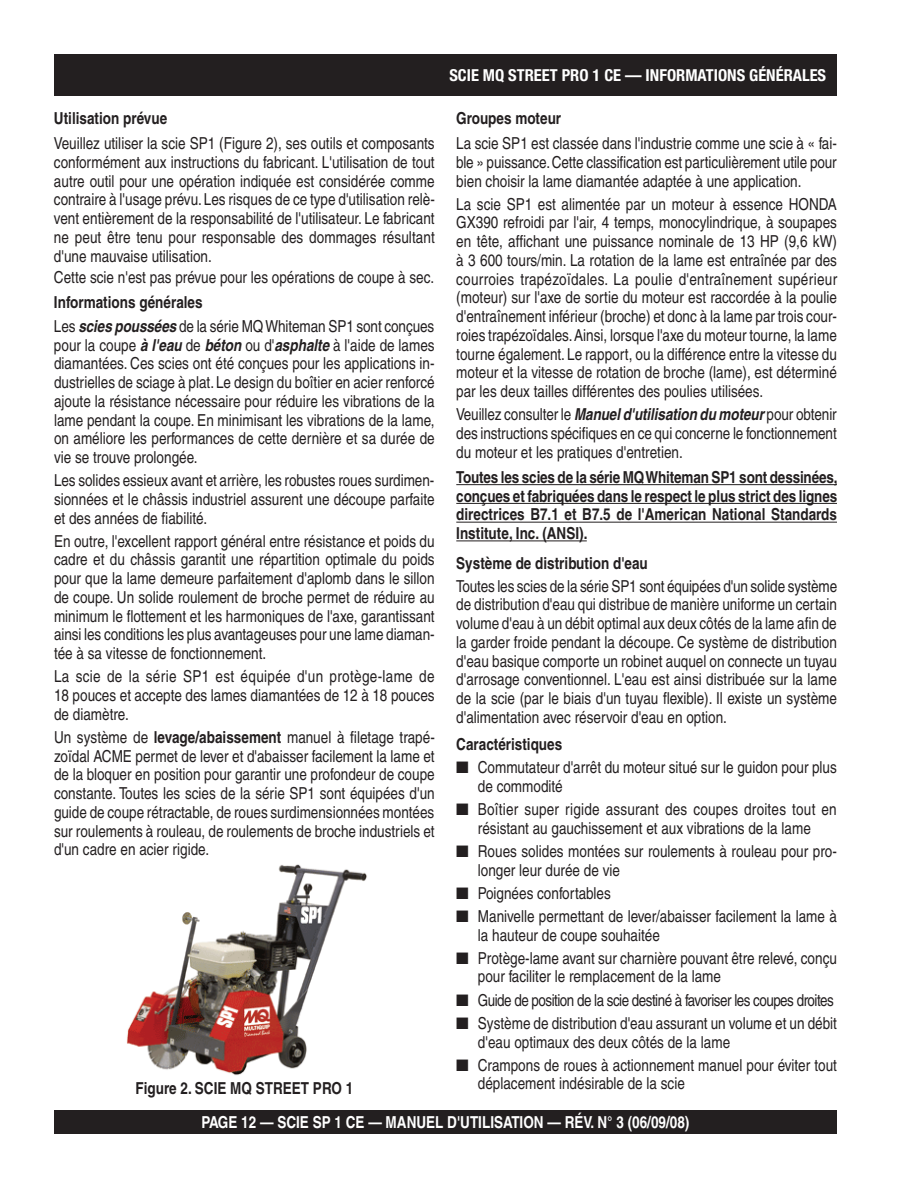
<style>
.page{position:relative;width:918px;height:1188px;background:#fff}
.page>*{position:absolute;margin:0;border:0;box-sizing:border-box;transform-origin:0 0}
.t1{font:condensed 16.5px/18.8px "Helvetica";color:#231f20;text-align:justify}
.t2{font:700 condensed 16.5px/18.8px "Helvetica";color:#231f20;text-align:justify}
.t3{font:condensed 16.5px "Helvetica";letter-spacing:-.03em;color:#231f20}
.t4{font:700 condensed 16.5px "Helvetica";color:#fff}
.t5{font:700 condensed 16.5px "Helvetica Neue LT Pro";color:#fff}
.s1{font-weight:700}
.s2{font-weight:700;font-style:italic}
</style>
<div class="page">
<div style="left:54px;top:1110px;width:783px;height:24px;background:#231f20"></div>
<div style="left:54px;top:54px;width:783px;height:42px;background:#231f20"></div>
<img style="left:127px;top:864px;width:240px;height:211px">
<hr style="left:456px;top:484px;width:381px;height:1px;background:#231f20">
<hr style="left:456px;top:503px;width:381px;height:1px;background:#231f20">
<hr style="left:456px;top:522px;width:381px;height:1px;background:#231f20">
<hr style="left:456px;top:540px;width:131px;height:1px;background:#231f20">
<p class="t2" style="left:54px;top:109px;width:115px">Utilisation prévue</p>
<p class="t1" style="left:54px;top:134px;width:382px">Veuillez utiliser la scie SP1 (Figure 2), ses outils et composants conformément aux instructions du fabricant. L'utilisation de tout autre outil pour une opération indiquée est considérée comme contraire à l'usage prévu. Les risques de ce type d'utilisation relè&shy;vent entièrement de la responsabilité de l'utilisateur. Le fabricant ne peut être tenu pour responsable des dommages résultant d'une mauvaise utilisation.</p>
<p class="t1" style="left:54px;top:267px;width:382px">Cette scie n'est pas prévue pour les opérations de coupe à sec.</p>
<p class="t1" style="left:54px;top:290px;width:382px;line-height:24.2px"><span class="s1">Informations générales<br></span>Les <span class="s2">scies poussées</span> de la série MQ Whiteman SP1 sont conçues</p>
<p class="t1" style="left:54px;top:335px;width:382px">pour la coupe <span class="s2">à l'eau</span> de <span class="s2">béton</span> ou d'<span class="s2">asphalte</span> à l'aide de lames diamantées. Ces scies ont été conçues pour les applications in&shy;dustrielles de sciage à plat. Le design du boîtier en acier renforcé ajoute la résistance nécessaire pour réduire les vibrations de la lame pendant la coupe. En minimisant les vibrations de la lame, on améliore les performances de cette dernière et sa durée de vie se trouve prolongée.</p>
<p class="t1" style="left:54px;top:471px;width:382px">Les solides essieux avant et arrière, les robustes roues surdimen&shy;sionnées et le châssis industriel assurent une découpe parfaite et des années de fiabilité.</p>
<p class="t1" style="left:54px;top:531px;width:382px">En outre, l'excellent rapport général entre résistance et poids du cadre et du châssis garantit une répartition optimale du poids pour que la lame demeure parfaitement d'aplomb dans le sillon de coupe. Un solide roulement de broche permet de réduire au minimum le flottement et les harmoniques de l'axe, garantissant ainsi les conditions les plus avantageuses pour une lame diaman&shy;tée à sa vitesse de fonctionnement.</p>
<p class="t1" style="left:54px;top:667px;width:382px">La scie de la série SP1 est équipée d'un protège-lame de 18 pouces et accepte des lames diamantées de 12 à 18 pouces de diamètre.</p>
<p class="t1" style="left:54px;top:728px;width:382px">Un système de <span class="s1">levage/abaissement</span> manuel à filetage trapé&shy;zoïdal ACME permet de lever et d'abaisser facilement la lame et de la bloquer en position pour garantir une profondeur de coupe constante. Toutes les scies de la série SP1 sont équipées d'un guide de coupe rétractable, de roues surdimensionnées montées sur roulements à rouleau, de roulements de broche industriels et d'un cadre en acier rigide.</p>
<p class="t2" style="left:135px;top:1078px;width:219px">Figure 2. SCIE MQ STREET PRO 1</p>
<p class="t5" style="left:449px;top:65px;width:378px">SCIE MQ STREET PRO 1 CE — INFORMATIONS GÉNÉRALES</p>
<p class="t2" style="left:456px;top:109px;width:106px">Groupes moteur</p>
<p class="t1" style="left:456px;top:134px;width:382px">La scie SP1 est classée dans l'industrie comme une scie à « fai&shy;ble » puissance. Cette classification est particulièrement utile pour bien choisir la lame diamantée adaptée à une application.</p>
<p class="t1" style="left:456px;top:195px;width:382px">La scie SP1 est alimentée par un moteur à essence HONDA GX390 refroidi par l'air, 4 temps, monocylindrique, à soupapes en tête, affichant une puissance nominale de 13 HP (9,6 kW) à 3 600 tours/min. La rotation de la lame est entraînée par des courroies trapézoïdales. La poulie d'entraînement supérieur (moteur) sur l'axe de sortie du moteur est raccordée à la poulie d'entraînement inférieur (broche) et donc à la lame par trois cour&shy;roies trapézoïdales. Ainsi, lorsque l'axe du moteur tourne, la lame tourne également. Le rapport, ou la différence entre la vitesse du moteur et la vitesse de rotation de broche (lame), est déterminé par les deux tailles différentes des poulies utilisées.</p>
<p class="t1" style="left:456px;top:405px;width:382px">Veuillez consulter le <span class="s2">Manuel d'utilisation du moteur</span> pour obtenir des instructions spécifiques en ce qui concerne le fonctionnement du moteur et les pratiques d'entretien.</p>
<p class="t2" style="left:456px;top:467px;width:383px">Toutes les scies de la série MQ Whiteman SP1 sont dessinées, conçues et fabriquées dans le respect le plus strict des lignes directrices B7.1 et B7.5 de l'American National Standards Institute, Inc. (ANSI).</p>
<p class="t2" style="left:456px;top:553px;width:193px">Système de distribution d'eau</p>
<p class="t1" style="left:456px;top:577px;width:382px">Toutes les scies de la série SP1 sont équipées d'un solide système de distribution d'eau qui distribue de manière uniforme un certain volume d'eau à un débit optimal aux deux côtés de la lame afin de la garder froide pendant la découpe. Ce système de distribution d'eau basique comporte un robinet auquel on connecte un tuyau d'arrosage conventionnel. L'eau est ainsi distribuée sur la lame de la scie (par le biais d'un tuyau flexible). Il existe un système d'alimentation avec réservoir d'eau en option.</p>
<p class="t2" style="left:456px;top:735px;width:108px">Caractéristiques</p>
<p class="t1" style="left:478px;top:758px;width:361px;text-indent:-22px">■ Commutateur d'arrêt du moteur situé sur le guidon pour plus de commodité</p>
<p class="t1" style="left:456px;top:800px;width:382px;text-align:center">■ Boîtier super rigide assurant des coupes droites tout en résistant au gauchissement et aux vibrations de la lame</p>
<p class="t1" style="left:478px;top:842px;width:361px;text-indent:-22px">■ Roues solides montées sur roulements à rouleau pour pro&shy;longer leur durée de vie</p>
<p class="t1" style="left:456px;top:884px;width:156px">■ Poignées confortables</p>
<p class="t1" style="left:478px;top:907px;width:361px;text-indent:-22px">■ Manivelle permettant de lever/abaisser facilement la lame à la hauteur de coupe souhaitée</p>
<p class="t1" style="left:478px;top:948px;width:361px;text-indent:-22px">■ Protège-lame avant sur charnière pouvant être relevé, conçu pour faciliter le remplacement de la lame</p>
<p class="t3" style="left:456px;top:990px;width:379px">■ Guide de position de la scie destiné à favoriser les coupes droites</p>
<p class="t1" style="left:478px;top:1014px;width:361px;text-indent:-22px">■ Système de distribution d'eau assurant un volume et un débit d'eau optimaux des deux côtés de la lame</p>
<p class="t1" style="left:478px;top:1055px;width:361px;text-indent:-22px">■ Crampons de roues à actionnement manuel pour éviter tout déplacement indésirable de la scie</p>
<p class="t4" style="left:202px;top:1112px;width:489px">PAGE 12 — SCIE SP 1 CE — MANUEL D'UTILISATION — RÉV. N° 3 (06/09/08)</p>
</div>
